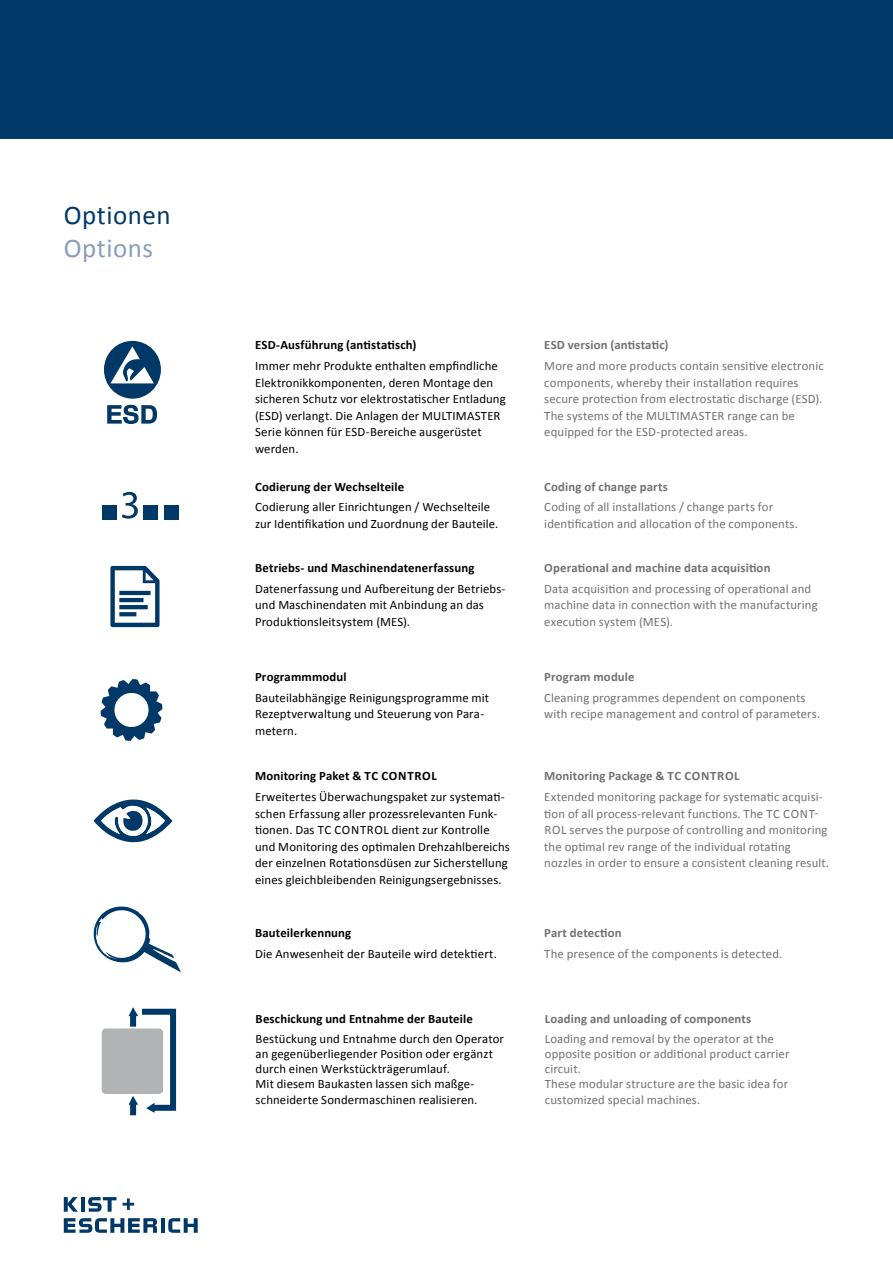
<style>
.page{position:relative;width:893px;height:1263px;background:#fff}
.page>*{position:absolute;margin:0;border:0;box-sizing:border-box;transform-origin:0 0}
.Produktname_Zusatz{font:27px/32.4px "Calibri";letter-spacing:.02em;color:#003867}
.Fließtext_dt{font:12.75px/16.5px "Calibri";letter-spacing:.01em;color:#000}
.Fließtext_dt-2{font:12.75px/16.5px "Calibri";letter-spacing:.01em;color:#707172}
.Technische_Zeichng_d{font:12.75px/15.3px "Calibri";letter-spacing:.01em;color:#000}
.Technische_Zeichng_d-2{font:12.75px/15.3px "Calibri";letter-spacing:.01em;color:#707172}
.Fließtext_dt-3{font:700 12.75px "Calibri";letter-spacing:.01em;color:#000}
.Fließtext_dt-4{font:700 12.75px "Calibri";letter-spacing:.01em;color:#707172}
.Bildunterschrift_dt{font:700 12.75px "Calibri";letter-spacing:.01em;color:#000}
.Bildunterschrift_eng{font:700 12.75px "Calibri";letter-spacing:.01em;color:#707172}
.s1{color:#8a9dba}
</style>
<div class="page">
<svg style="left:123px;top:1198px;width:11px;height:12px"></svg>
<svg style="left:64px;top:1218px;width:93px;height:15px"></svg>
<hr style="left:161px;top:1218px;width:4px;height:15px;background:#003867">
<svg style="left:168px;top:1218px;width:30px;height:15px"></svg>
<svg style="left:64px;top:1197px;width:14px;height:15px"></svg>
<hr style="left:81px;top:1197px;width:4px;height:15px;background:#003867">
<svg style="left:88px;top:1197px;width:28px;height:15px"></svg>
<svg style="left:122px;top:492px;width:16px;height:27px"></svg>
<div style="left:102px;top:505px;width:15px;height:14px;background:#003867"></div>
<div style="left:143px;top:505px;width:15px;height:14px;background:#003867"></div>
<div style="left:164px;top:505px;width:15px;height:14px;background:#003867"></div>
<svg style="left:110px;top:566px;width:50px;height:61px"></svg>
<svg style="left:101px;top:679px;width:61px;height:62px"></svg>
<svg style="left:94px;top:799px;width:78px;height:43px"></svg>
<svg style="left:94px;top:906px;width:87px;height:66px"></svg>
<div style="left:102px;top:1028px;width:61px;height:66px;background:#b1b3b4;border-radius:4px"></div>
<svg style="left:129px;top:1007px;width:48px;height:107px"></svg>
<svg style="left:104px;top:340px;width:57px;height:59px"></svg>
<svg style="left:107px;top:405px;width:50px;height:19px"></svg>
<div style="left:0;top:0;width:893px;height:139px;background:#003867"></div>
<p class="Produktname_Zusatz" style="left:64px;top:199px;width:108px">Optionen<br><span class="s1">Options</span></p>
<p class="Fließtext_dt-3" style="left:255px;top:337px;width:163px">ESD-Ausführung (antistatisch)</p>
<p class="Fließtext_dt" style="left:255px;top:358px;width:252px">Immer mehr Produkte enthalten empfindliche Elektronikkomponenten, deren Montage den sicheren Schutz vor elektrostatischer Entladung (ESD) verlangt. Die Anlagen der MULTIMASTER Serie können für ESD-Bereiche ausgerüstet werden.</p>
<p class="Fließtext_dt-3" style="left:255px;top:478px;width:151px">Codierung der Wechselteile</p>
<p class="Fließtext_dt" style="left:255px;top:499px;width:245px">Codierung aller Einrichtungen / Wechselteile zur Identifikation und Zuordnung der Bauteile.</p>
<p class="Fließtext_dt-3" style="left:255px;top:560px;width:221px">Betriebs- und Maschinendatenerfassung</p>
<p class="Fließtext_dt" style="left:255px;top:580px;width:252px">Datenerfassung und Aufbereitung der Betriebs&shy;und Maschinendaten mit Anbindung an das<br>Produktionsleitsystem (MES).</p>
<p class="Fließtext_dt-3" style="left:255px;top:669px;width:93px">Programmmodul</p>
<p class="Fließtext_dt" style="left:255px;top:689px;width:236px">Bauteilabhängige Reinigungsprogramme mit<br>Rezeptverwaltung und Steuerung von Para&shy;metern.</p>
<p class="Fließtext_dt-3" style="left:255px;top:768px;width:183px">Monitoring Paket &amp; TC CONTROL</p>
<p class="Fließtext_dt" style="left:255px;top:789px;width:256px">Erweitertes Überwachungspaket zur systemati&shy;schen Erfassung aller prozessrelevanten Funk&shy;tionen. Das TC CONTROL dient zur Kontrolle und Monitoring des optimalen Drehzahlbereichs der einzelnen Rotationsdüsen zur Sicherstellung eines gleichbleibenden Reinigungsergebnisses.</p>
<p class="Fließtext_dt-3" style="left:255px;top:925px;width:98px">Bauteilerkennung</p>
<p class="Fließtext_dt" style="left:255px;top:946px;width:243px">Die Anwesenheit der Bauteile wird detektiert.</p>
<p class="Bildunterschrift_dt" style="left:256px;top:1010px;width:219px">Beschickung und Entnahme der Bauteile</p>
<p class="Technische_Zeichng_d" style="left:256px;top:1031px;width:250px">Bestückung und Entnahme durch den Operator an gegenüberliegender Position oder ergänzt durch einen Werkstückträgerumlauf.</p>
<p class="Technische_Zeichng_d" style="left:256px;top:1076px;width:223px">Mit diesem Baukasten lassen sich maßge&shy;schneiderte Sondermaschinen realisieren.</p>
<p class="Fließtext_dt-4" style="left:544px;top:337px;width:126px">ESD version (antistatic)</p>
<p class="Fließtext_dt-2" style="left:544px;top:358px;width:281px">More and more products contain sensitive electronic components, whereby their installation requires secure protection from electrostatic discharge (ESD).<br>The systems of the MULTIMASTER range can be equipped for the ESD-protected areas.</p>
<p class="Fließtext_dt-4" style="left:544px;top:478px;width:125px">Coding of change parts</p>
<p class="Fließtext_dt-2" style="left:544px;top:499px;width:255px">Coding of all installations / change parts for identification and allocation of the components.</p>
<p class="Fließtext_dt-4" style="left:544px;top:560px;width:228px">Operational and machine data acquisition</p>
<p class="Fließtext_dt-2" style="left:544px;top:580px;width:275px">Data acquisition and processing of operational and machine data in connection with the manufacturing execution system (MES).</p>
<p class="Fließtext_dt-4" style="left:544px;top:669px;width:92px">Program module</p>
<p class="Fließtext_dt-2" style="left:544px;top:689px;width:278px">Cleaning programmes dependent on components with recipe management and control of parameters.</p>
<p class="Fließtext_dt-4" style="left:544px;top:768px;width:197px">Monitoring Package &amp; TC CONTROL</p>
<p class="Fließtext_dt-2" style="left:544px;top:789px;width:286px">Extended monitoring package for systematic acquisi&shy;tion of all process-relevant functions. The TC CONT-ROL serves the purpose of controlling and monitoring the optimal rev range of the individual rotating nozzles in order to ensure a consistent cleaning result.</p>
<p class="Fließtext_dt-4" style="left:544px;top:925px;width:79px">Part detection</p>
<p class="Fließtext_dt-2" style="left:544px;top:946px;width:240px">The presence of the components is detected.</p>
<p class="Bildunterschrift_eng" style="left:545px;top:1010px;width:208px">Loading and unloading of components</p>
<p class="Technische_Zeichng_d-2" style="left:545px;top:1031px;width:246px">Loading and removal by the operator at the opposite position or additional product carrier circuit.</p>
<p class="Technische_Zeichng_d-2" style="left:545px;top:1076px;width:245px">These modular structure are the basic idea for customized special machines.</p>
</div>
